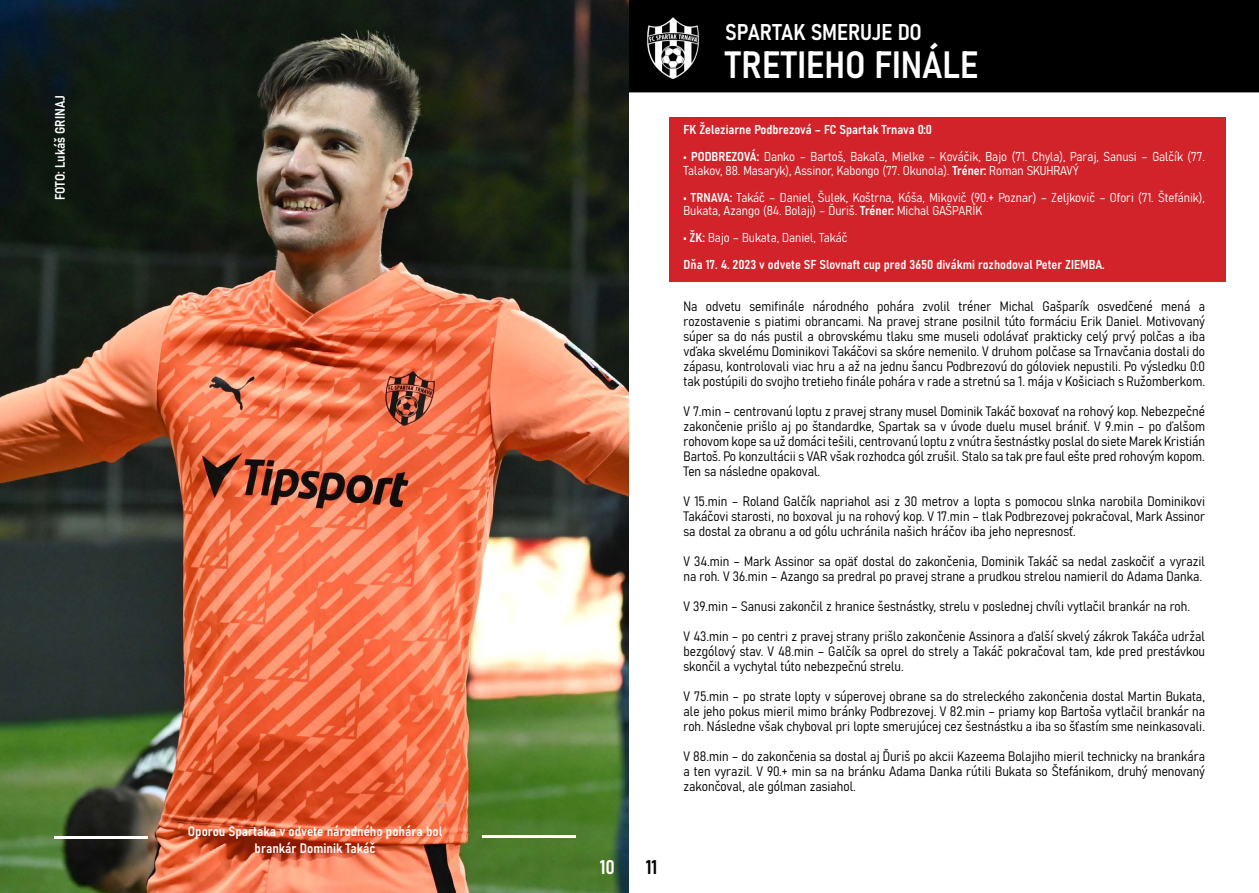
<style>
.page{position:relative;width:1259px;height:893px;background:#fff}
.page>*{position:absolute;margin:0;border:0;box-sizing:border-box;transform-origin:0 0}
.t1{font:37.5px "Bahnschrift";color:#fff}
.t2{font:22.5px "Bahnschrift";letter-spacing:-.01em;color:#fff}
.t3{font:19.5px "Bahnschrift";color:#fff}
.t4{font:19.5px "Bahnschrift";color:#000}
.t5{font:13.5px/15px "Bahnschrift";color:#000;text-align:justify}
.t6{font:13.5px/16.5px "Bahnschrift";color:#fff;text-align:center}
.t7{font:12.75px/13.5px "Bahnschrift";color:#fff}
</style>
<div class="page">
<img style="left:0;top:0;width:629px;height:893px">
<img style="left:629px;top:0;width:630px;height:118px">
<div style="left:669px;top:118px;width:557px;height:164px;background:#d2232a"></div>
<hr style="left:483px;top:835px;width:93px;height:3px;background:#fff">
<hr style="left:54px;top:836px;width:93px;height:3px;background:#fff">
<p class="t6" style="left:51px;top:200px;width:107px;rotate:-90deg">FOTO: Lukáš GRINAJ</p>
<p class="t6" style="left:188px;top:822px;width:256px">Oporou Spartaka v odvete národného pohára bol brankár Dominik Takáč</p>
<h3 class="t3" style="left:600px;top:852px;width:17px">10</h3>
<h3 class="t4" style="left:646px;top:852px;width:13px">11</h3>
<h2 class="t2" style="left:725px;top:15px;width:198px">SPARTAK SMERUJE DO</h2>
<h1 class="t1" style="left:725px;top:36px;width:255px">TRETIEHO FINÁLE</h1>
<p class="t7" style="left:683px;top:122px;width:250px">FK Železiarne Podbrezová – FC Spartak Trnava 0:0</p>
<p class="t7" style="left:683px;top:149px;width:523px">• PODBREZOVÁ: Danko – Bartoš, Bakaľa, Mielke – Kováčik, Bajo (71. Chyla), Paraj, Sanusi – Galčík (77.<br>Talakov, 88. Masaryk), Assinor, Kabongo (77. Okunola). Tréner: Roman SKUHRAVÝ</p>
<p class="t7" style="left:683px;top:190px;width:523px">• TRNAVA: Takáč – Daniel, Šulek, Koštrna, Kóša, Mikovič (90.+ Poznar) – Zeljkovič – Ofori (71. Štefánik),<br>Bukata, Azango (84. Bolaji) – Ďuriš. Tréner: Michal GAŠPARÍK</p>
<p class="t7" style="left:683px;top:223px;width:423px;line-height:27px">• ŽK: Bajo – Bukata, Daniel, Takáč<br>Dňa 17. 4. 2023 v odvete SF Slovnaft cup pred 3650 divákmi rozhodoval Peter ZIEMBA.</p>
<p class="t5" style="left:683px;top:298px;width:523px">Na odvetu semifinále národného pohára zvolil tréner Michal Gašparík osvedčené mená a rozostavenie s piatimi obrancami. Na pravej strane posilnil túto formáciu Erik Daniel. Motivovaný súper sa do nás pustil a obrovskému tlaku sme museli odolávať prakticky celý prvý polčas a iba vďaka skvelému Dominikovi Takáčovi sa skóre nemenilo. V druhom polčase sa Trnavčania dostali do zápasu, kontrolovali viac hru a až na jednu šancu Podbrezovú do góloviek nepustili. Po výsledku 0:0 tak postúpili do svojho tretieho finále pohára v rade a stretnú sa 1. mája v Košiciach s Ružomberkom.</p>
<p class="t5" style="left:683px;top:403px;width:523px">V 7.min – centrovanú loptu z pravej strany musel Dominik Takáč boxovať na rohový kop. Nebezpečné zakončenie prišlo aj po štandardke, Spartak sa v úvode duelu musel brániť. V 9.min – po ďalšom rohovom kope sa už domáci tešili, centrovanú loptu z vnútra šestnástky poslal do siete Marek Kristián Bartoš. Po konzultácii s VAR však rozhodca gól zrušil. Stalo sa tak pre faul ešte pred rohovým kopom.<br>Ten sa následne opakoval.</p>
<p class="t5" style="left:683px;top:493px;width:523px">V 15.min – Roland Galčík napriahol asi z 30 metrov a lopta s pomocou slnka narobila Dominikovi Takáčovi starosti, no boxoval ju na rohový kop. V 17.min – tlak Podbrezovej pokračoval, Mark Assinor sa dostal za obranu a od gólu uchránila našich hráčov iba jeho nepresnosť.</p>
<p class="t5" style="left:683px;top:553px;width:523px">V 34.min – Mark Assinor sa opäť dostal do zakončenia, Dominik Takáč sa nedal zaskočiť a vyrazil na roh. V 36.min – Azango sa predral po pravej strane a prudkou strelou namieril do Adama Danka.</p>
<p class="t5" style="left:683px;top:598px;width:508px">V 39.min – Sanusi zakončil z hranice šestnástky, strelu v poslednej chvíli vytlačil brankár na roh.</p>
<p class="t5" style="left:683px;top:628px;width:523px">V 43.min – po centri z pravej strany prišlo zakončenie Assinora a ďalší skvelý zákrok Takáča udržal bezgólový stav. V 48.min – Galčík sa oprel do strely a Takáč pokračoval tam, kde pred prestávkou skončil a vychytal túto nebezpečnú strelu.</p>
<p class="t5" style="left:683px;top:688px;width:523px">V 75.min – po strate lopty v súperovej obrane sa do streleckého zakončenia dostal Martin Bukata, ale jeho pokus mieril mimo bránky Podbrezovej. V 82.min – priamy kop Bartoša vytlačil brankár na roh. Následne však chyboval pri lopte smerujúcej cez šestnástku a iba so šťastím sme neinkasovali.</p>
<p class="t5" style="left:683px;top:748px;width:523px">V 88.min – do zakončenia sa dostal aj Ďuriš po akcii Kazeema Bolajiho mieril technicky na brankára a ten vyrazil. V 90.+ min sa na bránku Adama Danka rútili Bukata so Štefánikom, druhý menovaný zakončoval, ale gólman zasiahol.</p>
</div>
